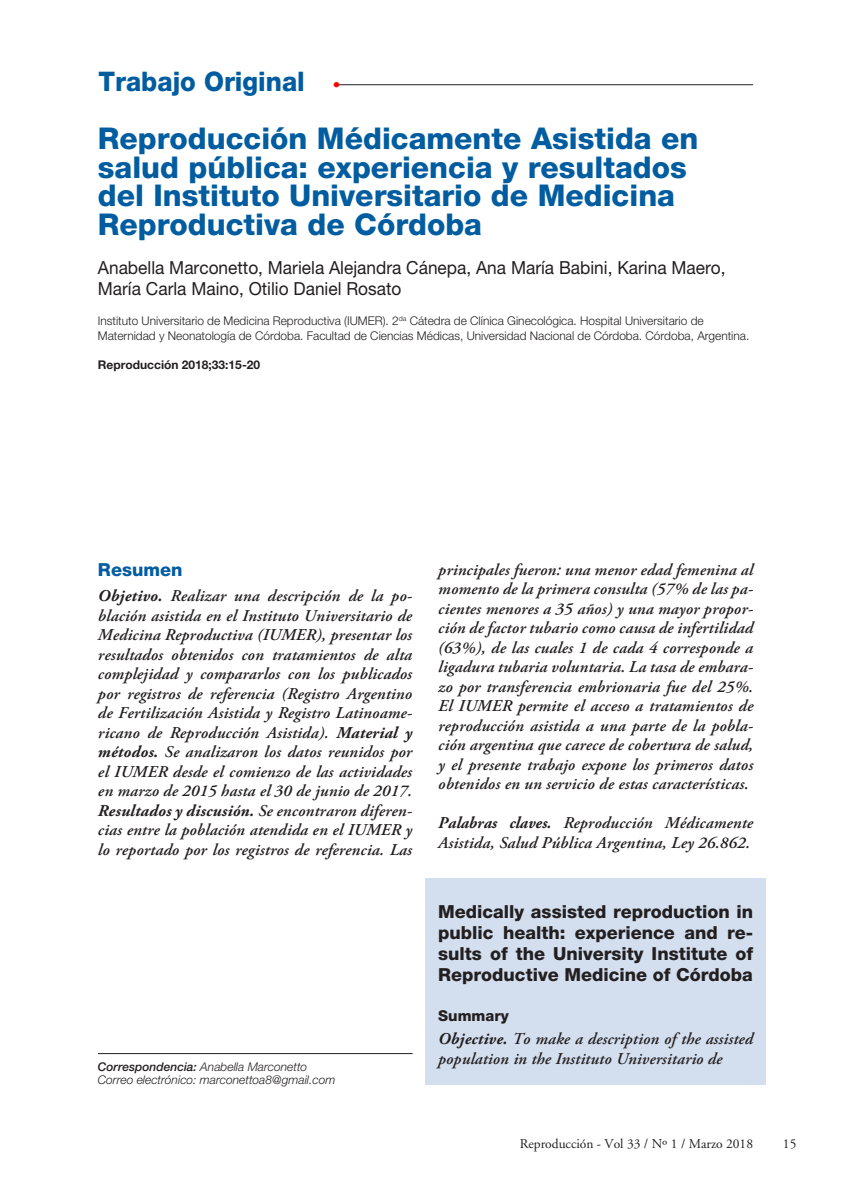
<style>
.page{position:relative;width:851px;height:1191px;background:#fff}
.page>*{position:absolute;margin:0;border:0;box-sizing:border-box;transform-origin:0 0}
.Instituto{font:800 30px/28.5px "Helvetica Neue LT Std";color:#015ca0}
.Titulo_Seccion{font:800 27px "Helvetica Neue LT Std";color:#015ca0;scale:.95 1}
.general{font:800 18px/21px "Helvetica Neue LT Std";color:#231f20;text-align:justify}
.Instituto-2{font:18px/21px "Helvetica Neue LT Std";color:#231f20;scale:.96 1}
.general-2{font:800 18px "Helvetica Neue LT Std";color:#015ca0}
.general-3{font:italic 600 16.5px/19.5px "Adobe Garamond Pro";letter-spacing:.01em;color:#231f20;text-align:justify}
.general-4{font:800 15px "Helvetica Neue LT Std";color:#231f20}
.punto{font:700 15px "Helvetica Neue LT Std";color:#f00}
.numero_de_pagina{font:13.5px "Adobe Garamond";color:#231f20}
.Instituto-3{font:300 12px/15px "Helvetica Neue LT Std";color:#231f20}
.texto_correspondenci{font:italic 300 12px "Helvetica Neue LT Std";color:#231f20}
.Instituto-4{font:700 12px "Helvetica Neue LT Std";color:#231f20}
.s1{font-weight:700}
.s2{font-weight:500}
.s3{font-family:"Adobe Garamond";font-weight:700}
</style>
<div class="page">
<div style="left:425px;top:878px;width:340px;height:206px;background:#d3dfee"></div>
<hr style="left:98px;top:1053px;width:314px;height:1px;background:#231f20">
<hr style="left:337px;top:84px;width:416px;height:1px;background:#231f20">
<p class="Titulo_Seccion" style="left:98px;top:65px;width:219px">Trabajo Original</p>
<p class="Instituto" style="left:98px;top:124px;width:602px">Reproducción Médicamente Asistida en salud pública: experiencia y resultados del Instituto Universitario de Medicina Reproductiva de Córdoba</p>
<p class="Instituto-2" style="left:98px;top:256px;width:655px">Anabella Marconetto, Mariela Alejandra Cánepa, Ana María Babini, Karina Maero,<br>María Carla Maino, Otilio Daniel Rosato</p>
<p class="Instituto-3" style="left:98px;top:312px;width:652px">Instituto Universitario de Medicina Reproductiva (IUMER). 2<sup>da</sup> Cátedra de Clínica Ginecológica. Hospital Universitario de<br>Maternidad y Neonatología de Córdoba. Facultad de Ciencias Médicas, Universidad Nacional de Córdoba. Córdoba, Argentina.</p>
<p class="Instituto-4" style="left:98px;top:357px;width:164px">Reproducción 2018;33:15-20</p>
<p class="punto" style="left:333px;top:75px;width:9px">•</p>
<p class="general-2" style="left:98px;top:558px;width:86px">Resumen</p>
<p class="general-3" style="left:98px;top:587px;width:315px"><span class="s1">Objetivo.</span> Realizar una descripción de la po&shy;blación asistida en el Instituto Universitario de Medicina Reproductiva (IUMER), presentar los resultados obtenidos con tratamientos de alta complejidad y compararlos con los publicados por registros de referencia (Registro Argentino de Fertilización Asistida y Registro Latinoame&shy;ricano de Reproducción Asistida). <span class="s1">Material y métodos.</span> Se analizaron los datos reunidos por el IUMER desde el comienzo de las actividades en marzo de 2015 hasta el 30 de junio de 2017.<br><span class="s1">Resultados y discusión.</span> Se encontraron diferen&shy;cias entre la población atendida en el IUMER y lo reportado por los registros de referencia. Las</p>
<p class="texto_correspondenci" style="left:98px;top:1059px;width:211px"><span class="s2">Correspondencia:</span> Anabella Marconetto</p>
<p class="texto_correspondenci" style="left:98px;top:1072px;width:239px">Correo electrónico: marconettoa8@gmail.com</p>
<p class="general-3" style="left:438px;top:560px;width:316px">principales fueron: una menor edad femenina al momento de la primera consulta (57% de las pa&shy;cientes menores a 35 años) y una mayor propor&shy;ción de factor tubario como causa de infertilidad (63%), de las cuales 1 de cada 4 corresponde a ligadura tubaria voluntaria. La tasa de embara&shy;zo por transferencia embrionaria fue del 25%.<br>El IUMER permite el acceso a tratamientos de reproducción asistida a una parte de la pobla&shy;ción argentina que carece de cobertura de salud, y el presente trabajo expone los primeros datos obtenidos en un servicio de estas características.</p>
<p class="general-3" style="left:438px;top:814px;width:316px"><span class="s3">Palabras claves.</span> Reproducción Médicamente<br>Asistida, Salud Pública Argentina, Ley 26.862.</p>
<p class="general" style="left:438px;top:901px;width:316px">Medically assisted reproduction in public health: experience and re&shy;sults of the University Institute of Reproductive Medicine of Córdoba</p>
<p class="general-4" style="left:438px;top:1006px;width:72px">Summary</p>
<p class="general-3" style="left:438px;top:1030px;width:316px"><span class="s1">Objective.</span> To make a description of the assisted population in the Instituto Universitario de</p>
<p class="numero_de_pagina" style="left:519px;top:1136px;width:235px">Reproducción - Vol 33 / Nº 1 / Marzo 2018</p>
<p class="numero_de_pagina" style="left:782px;top:1136px;width:15px">15</p>
</div>
